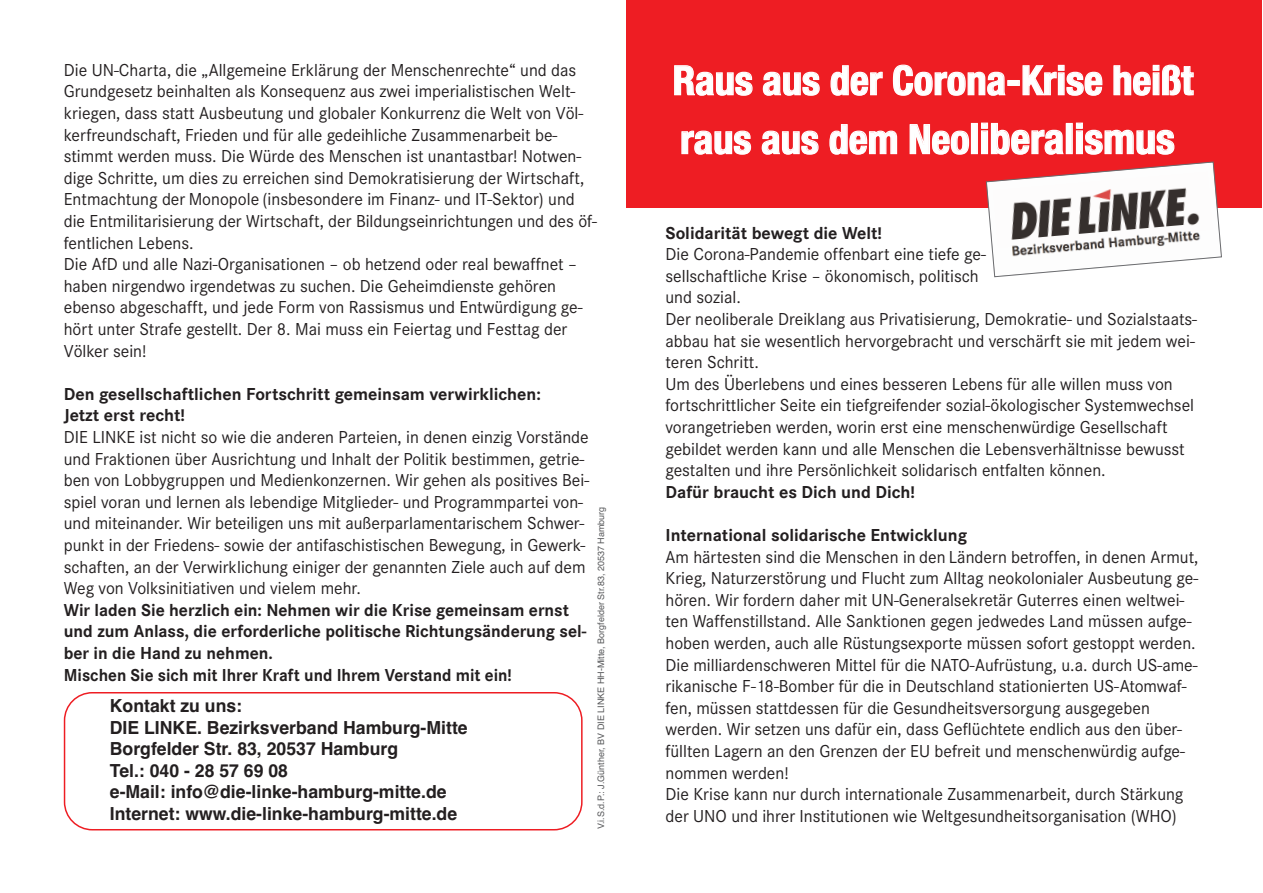
<style>
.page{position:relative;width:1263px;height:893px;background:#fff}
.page>*{position:absolute;margin:0;border:0;box-sizing:border-box;transform-origin:0 0}
.t1{font:700 condensed 40.5px/58.9px "Helvetica Neue";color:#fff}
.t2{font:18px/21.6px "Corporate S";color:#231f20}
.t3{font:700 18px/21.6px "Corporate S";color:#231f20}
.t4{font:700 18px/21.6px "Helvetica";color:#231f20}
.t5{font:9px "Helvetica";color:#57585a}
.s1{font-size:42px}
</style>
<div class="page">
<svg style="left:64px;top:692px;width:519px;height:138px"></svg>
<div style="left:627px;top:0;width:635px;height:208px;background:#ee1d23"></div>
<svg style="left:986px;top:161px;width:236px;height:117px"></svg>
<p class="t2" style="left:64px;top:59px;width:535px">Die UN-Charta, die „Allgemeine Erklärung der Menschenrechte“ und das Grundgesetz beinhalten als Konsequenz aus zwei imperialistischen Welt&shy;kriegen, dass statt Ausbeutung und globaler Konkurrenz die Welt von Völ&shy;kerfreundschaft, Frieden und für alle gedeihliche Zusammenarbeit be&shy;stimmt werden muss. Die Würde des Menschen ist unantastbar! Notwen&shy;dige Schritte, um dies zu erreichen sind Demokratisierung der Wirtschaft, Entmachtung der Monopole (insbesondere im Finanz- und IT-Sektor) und die Entmilitarisierung der Wirtschaft, der Bildungseinrichtungen und des öf&shy;fentlichen Lebens.<br>Die AfD und alle Nazi-Organisationen – ob hetzend oder real bewaffnet – haben nirgendwo irgendetwas zu suchen. Die Geheimdienste gehören ebenso abgeschafft, und jede Form von Rassismus und Entwürdigung ge&shy;hört unter Strafe gestellt. Der 8. Mai muss ein Feiertag und Festtag der Völker sein!</p>
<p class="t3" style="left:64px;top:383px;width:479px">Den gesellschaftlichen Fortschritt gemeinsam verwirklichen:<br>Jetzt erst recht!</p>
<p class="t2" style="left:64px;top:426px;width:527px">DIE LINKE ist nicht so wie die anderen Parteien, in denen einzig Vorstände und Fraktionen über Ausrichtung und Inhalt der Politik bestimmen, getrie&shy;ben von Lobbygruppen und Medienkonzernen. Wir gehen als positives Bei&shy;spiel voran und lernen als lebendige Mitglieder- und Programmpartei von&shy;und miteinander. Wir beteiligen uns mit außerparlamentarischem Schwer&shy;punkt in der Friedens- sowie der antifaschistischen Bewegung, in Gewerk&shy;schaften, an der Verwirklichung einiger der genannten Ziele auch auf dem Weg von Volksinitiativen und vielem mehr.</p>
<p class="t3" style="left:64px;top:599px;width:524px">Wir laden Sie herzlich ein: Nehmen wir die Krise gemeinsam ernst und zum Anlass, die erforderliche politische Richtungsänderung sel&shy;ber in die Hand zu nehmen.<br>Mischen Sie sich mit Ihrer Kraft und Ihrem Verstand mit ein!</p>
<p class="t5" style="left:596px;top:829px;width:324px;rotate:-90deg">V.i.S.d.P.: J.Günther, BV DIE LINKE HH-Mitte, Borgfelder Str.83, 20537 Hamburg</p>
<p class="t4" style="left:110px;top:695px;width:359px">Kontakt zu uns:<br>DIE LINKE. Bezirksverband Hamburg-Mitte Borgfelder Str. 83, 20537 Hamburg<br>Tel.: 040 - 28 57 69 08<br>e-Mail: info@die-linke-hamburg-mitte.de Internet: www.die-linke-hamburg-mitte.de</p>
<h1 class="t1" style="left:673px;top:50px;width:522px">Raus aus der Corona-Krise heißt raus aus dem Neo<span class="s1">liberalismus</span></h1>
<p class="t3" style="left:665px;top:221px;width:218px">Solidarität bewegt die Welt!</p>
<p class="t2" style="left:665px;top:243px;width:533px">Die Corona-Pandemie offenbart eine tiefe ge-<br>sellschaftliche Krise – ökonomisch, politisch<br>und sozial.<br>Der neoliberale Dreiklang aus Privatisierung, Demokratie- und Sozialstaats&shy;abbau hat sie wesentlich hervorgebracht und verschärft sie mit jedem wei&shy;teren Schritt.<br>Um des Überlebens und eines besseren Lebens für alle willen muss von fortschrittlicher Seite ein tiefgreifender sozial-ökologischer Systemwechsel vorangetrieben werden, worin erst eine menschenwürdige Gesellschaft gebildet werden kann und alle Menschen die Lebensverhältnisse bewusst gestalten und ihre Persönlichkeit solidarisch entfalten können.</p>
<p class="t3" style="left:665px;top:481px;width:251px">Dafür braucht es Dich und Dich!</p>
<p class="t3" style="left:665px;top:524px;width:303px">International solidarische Entwicklung</p>
<p class="t2" style="left:665px;top:545px;width:534px">Am härtesten sind die Menschen in den Ländern betroffen, in denen Armut, Krieg, Naturzerstörung und Flucht zum Alltag neokolonialer Ausbeutung ge&shy;hören. Wir fordern daher mit UN-Generalsekretär Guterres einen weltwei&shy;ten Waffenstillstand. Alle Sanktionen gegen jedwedes Land müssen aufge&shy;hoben werden, auch alle Rüstungsexporte müssen sofort gestoppt werden.<br>Die milliardenschweren Mittel für die NATO-Aufrüstung, u.a. durch US-ame&shy;rikanische F-18-Bomber für die in Deutschland stationierten US-Atomwaf&shy;fen, müssen stattdessen für die Gesundheitsversorgung ausgegeben werden. Wir setzen uns dafür ein, dass Geflüchtete endlich aus den über&shy;füllten Lagern an den Grenzen der EU befreit und menschenwürdig aufge&shy;nommen werden!<br>Die Krise kann nur durch internationale Zusammenarbeit, durch Stärkung der UNO und ihrer Institutionen wie Weltgesundheitsorganisation (WHO)</p>
</div>
